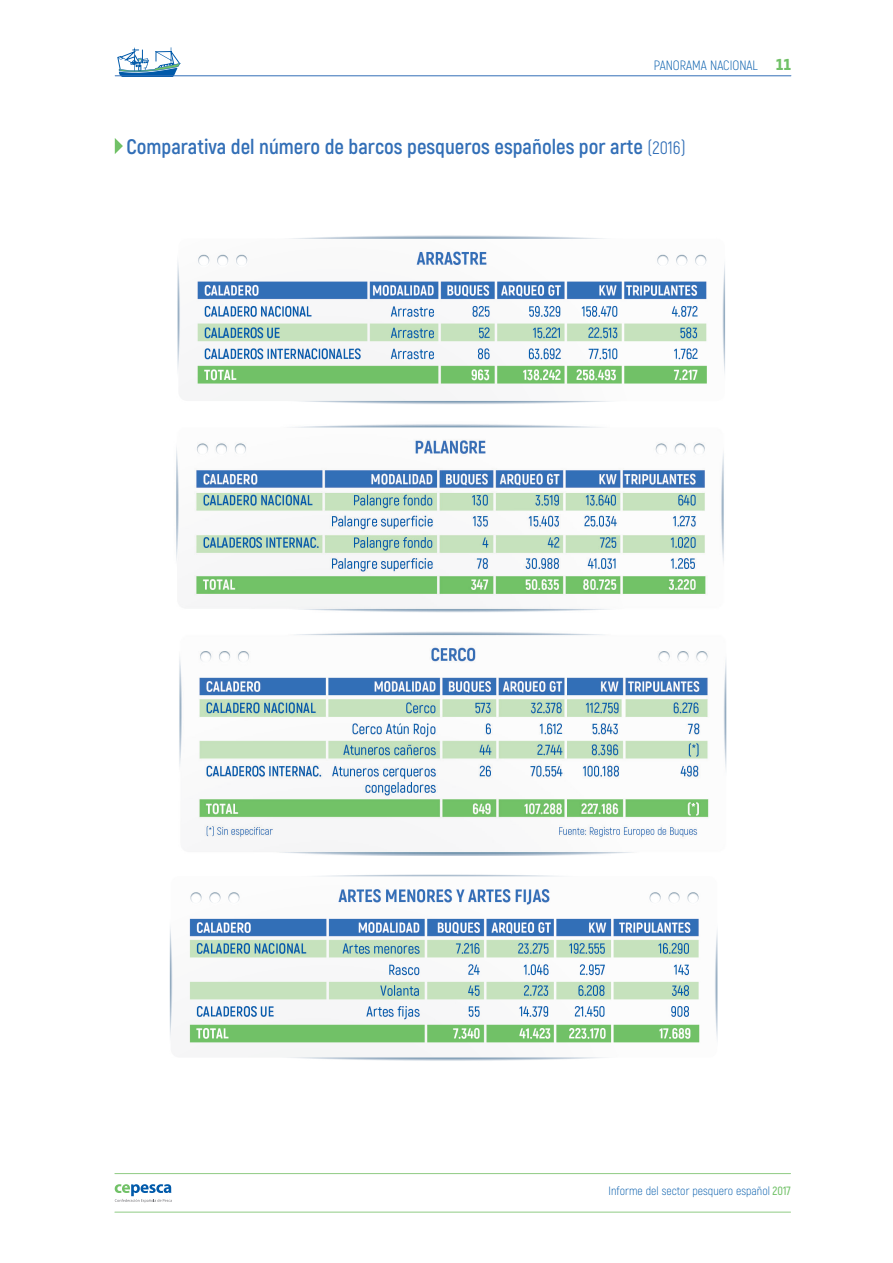
<style>
.page{position:relative;width:893px;height:1263px;background:#fff}
.page>*{position:absolute;margin:0;border:0;box-sizing:border-box;transform-origin:0 0}
.t1{font:700 21px "Akrobat";color:#326fb7}
.t2{font:300 13.5px "Akrobat";color:#015aaa}
.t3{font:300 12px "Akrobat";color:#015aaa}
.s1{font-family:"Muller";font-weight:700;font-size:16.5px;color:#71c167}
.s2{font-weight:400;font-size:18px}
.s3{font-weight:600;color:#71c167}
</style>
<div class="page">
<svg style="left:118px;top:47px;width:63px;height:28px"></svg>
<svg style="left:115px;top:1184px;width:57px;height:18px"></svg>
<hr style="left:115px;top:75px;width:676px;height:1px;background:#326fb7">
<hr style="left:115px;top:1173px;width:675px;height:1px;background:#90cb84">
<hr style="left:115px;top:1212px;width:675px;height:1px;background:#90cb84">
<img style="left:177px;top:235px;width:549px;height:169px">
<img style="left:179px;top:632px;width:548px;height:223px">
<img style="left:169px;top:874px;width:549px;height:187px">
<svg style="left:115px;top:138px;width:8px;height:16px"></svg>
<img style="left:176px;top:424px;width:548px;height:189px">
<p class="t2" style="left:654px;top:57px;width:139px">PANORAMA NACIONAL <span class="s1">11</span></p>
<p class="t1" style="left:126px;top:134px;width:561px">Comparativa del número de barcos pesqueros españoles por arte <span class="s2">(2016)</span></p>
<p class="t3" style="left:609px;top:1183px;width:184px">Informe del sector pesquero español <span class="s3">2017</span></p>
</div>
